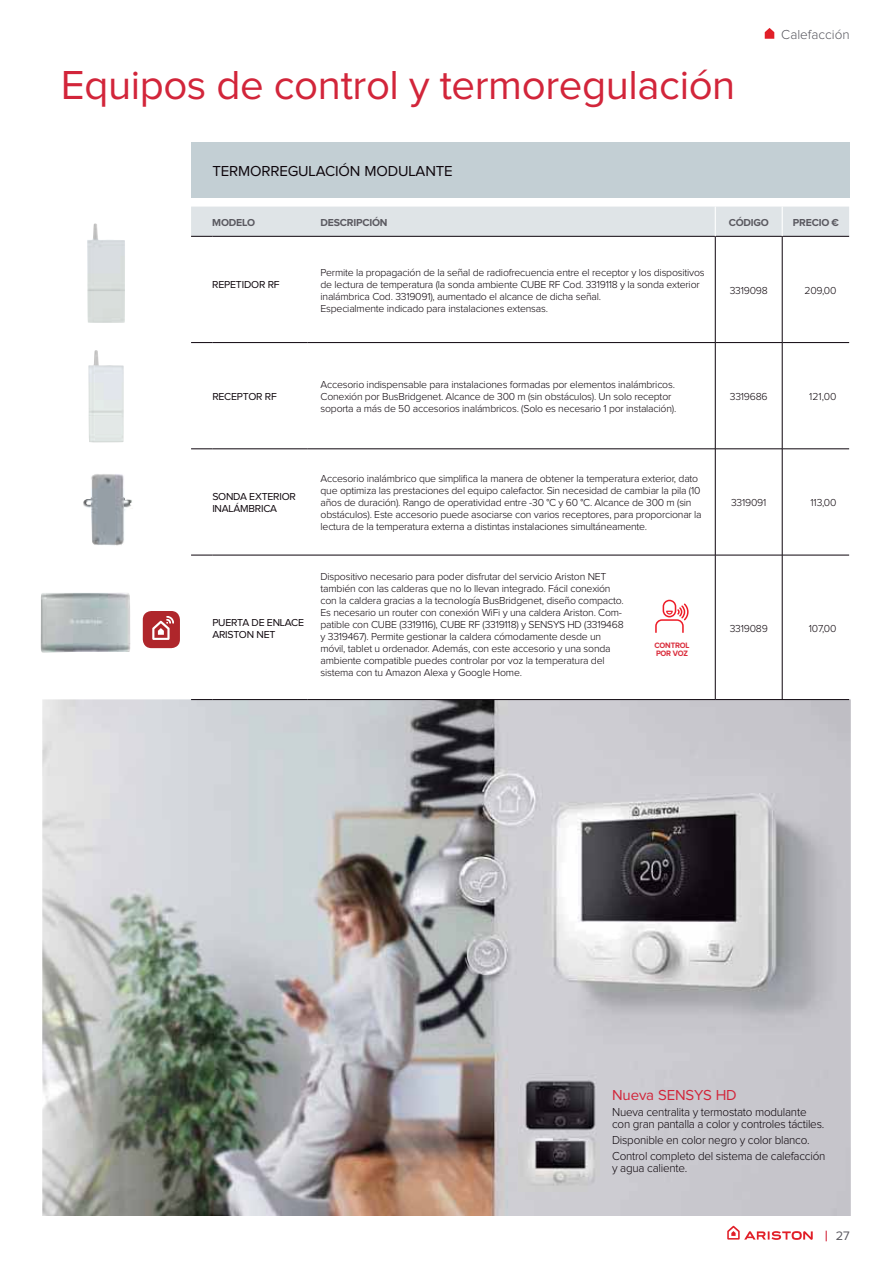
<style>
.page{position:relative;width:893px;height:1263px;background:#fff}
.page>*{position:absolute;margin:0;border:0;box-sizing:border-box;transform-origin:0 0}
.t1{font:42px "Proxima Nova";letter-spacing:-.01em;color:#d2253a}
.t2{font:15px "Proxima Nova";letter-spacing:-.01em;color:#0d050b}
.t3{font:15px "Proxima Nova";letter-spacing:-.01em;color:#d2253a}
.t4{font:300 13.5px "Proxima Nova";color:#58585f}
.t5{font:12.75px "Proxima Nova";color:#5b5a61}
.t6{font:300 12px/12px "Proxima Nova";letter-spacing:-.02em;color:#0d050b}
.t7{font:300 10.5px/12px "Proxima Nova";letter-spacing:-.02em;color:#0d050b}
.t8{font:10.5px/12px "Proxima Nova";letter-spacing:-.02em;color:#0d050b}
.t9{font:700 10.5px "Proxima Nova";letter-spacing:-.02em;color:#5b5a61}
.t10{font:700 8.1px/8.7px "Proxima Nova";letter-spacing:-.025em;color:#da2d3c;scale:.95 1}
.s1{font-weight:600;font-size:15px;color:#d2253a}
</style>
<div class="page">
<img style="left:42px;top:699px;width:809px;height:517px">
<div style="left:191px;top:143px;width:658px;height:55px;background:#c3cfd4"></div>
<svg style="left:191px;top:342px;width:21px;height:1px"></svg>
<hr style="left:308px;top:342px;width:407px;height:1px;background:#0d050d">
<hr style="left:715px;top:342px;width:67px;height:1px;background:#0d050d">
<hr style="left:782px;top:342px;width:67px;height:1px;background:#0d050d">
<svg style="left:191px;top:449px;width:21px;height:1px"></svg>
<hr style="left:308px;top:449px;width:407px;height:1px;background:#0d050d">
<hr style="left:715px;top:449px;width:67px;height:1px;background:#0d050d">
<hr style="left:782px;top:449px;width:67px;height:1px;background:#0d050d">
<svg style="left:191px;top:699px;width:21px;height:1px"></svg>
<hr style="left:308px;top:699px;width:407px;height:1px;background:#0d050d">
<hr style="left:715px;top:699px;width:134px;height:1px;background:#0d050d">
<hr style="left:715px;top:343px;width:1px;height:106px;background:#0d050d">
<hr style="left:782px;top:343px;width:1px;height:106px;background:#0d050d">
<hr style="left:715px;top:555px;width:1px;height:144px;background:#0d050d">
<hr style="left:782px;top:555px;width:1px;height:144px;background:#0d050d">
<hr style="left:715px;top:237px;width:1px;height:106px;background:#0d050d">
<hr style="left:782px;top:237px;width:1px;height:106px;background:#0d050d">
<hr style="left:715px;top:449px;width:1px;height:106px;background:#0d050d">
<hr style="left:782px;top:449px;width:1px;height:106px;background:#0d050d">
<hr style="left:212px;top:342px;width:96px;height:1px;background:#0d050d">
<hr style="left:212px;top:449px;width:96px;height:1px;background:#0d050d">
<hr style="left:212px;top:699px;width:96px;height:1px;background:#0d050d">
<svg style="left:191px;top:555px;width:21px;height:1px"></svg>
<hr style="left:212px;top:555px;width:503px;height:1px;background:#0d050d">
<hr style="left:715px;top:555px;width:134px;height:1px;background:#0d050d">
<svg style="left:191px;top:207px;width:658px;height:30px;background:#d8dcdf"></svg>
<img style="left:87px;top:223px;width:38px;height:100px">
<img style="left:41px;top:593px;width:89px;height:59px">
<img style="left:83px;top:474px;width:49px;height:72px">
<div style="left:143px;top:611px;width:37px;height:37px;background:#af262b;border-radius:9px"></div>
<svg style="left:152px;top:616px;width:22px;height:24px"></svg>
<svg style="left:765px;top:28px;width:9px;height:11px"></svg>
<img style="left:518px;top:1074px;width:82px;height:117px">
<svg style="left:655px;top:600px;width:33px;height:33px"></svg>
<svg style="left:727px;top:1226px;width:86px;height:14px"></svg>
<img style="left:88px;top:350px;width:36px;height:93px">
<h1 class="t1" style="left:61px;top:72px;width:676px">Equipos de control y termoregulación</h1>
<h2 class="t2" style="left:212px;top:167px;width:242px">TERMORREGULACIÓN MODULANTE</h2>
<p class="t4" style="left:781px;top:30px;width:70px">Calefacción</p>
<p class="t9" style="left:212px;top:219px;width:44px">MODELO</p>
<p class="t9" style="left:320px;top:219px;width:69px">DESCRIPCIÓN</p>
<p class="t9" style="left:729px;top:219px;width:42px">CÓDIGO</p>
<p class="t9" style="left:793px;top:219px;width:48px">PRECIO €</p>
<p class="t8" style="left:212px;top:279px;width:69px">REPETIDOR RF</p>
<p class="t7" style="left:320px;top:267px;width:386px">Permite la propagación de la señal de radiofrecuencia entre el receptor y los dispositivos de lectura de temperatura (la sonda ambiente CUBE RF Cod. 3319118 y la sonda exterior inalámbrica Cod. 3319091), aumentado el alcance de dicha señal.<br>Especialmente indicado para instalaciones extensas.</p>
<p class="t7" style="left:730px;top:285px;width:40px">3319098</p>
<p class="t7" style="left:804px;top:285px;width:33px">209,00</p>
<p class="t8" style="left:212px;top:391px;width:66px">RECEPTOR RF</p>
<p class="t7" style="left:320px;top:379px;width:357px">Accesorio indispensable para instalaciones formadas por elementos inalámbricos.<br>Conexión por BusBridgenet. Alcance de 300 m (sin obstáculos). Un solo receptor soporta a más de 50 accesorios inalámbricos. (Solo es necesario 1 por instalación).</p>
<p class="t8" style="left:212px;top:492px;width:85px">SONDA EXTERIOR<br>INALÁMBRICA</p>
<p class="t8" style="left:212px;top:617px;width:93px">PUERTA DE ENLACE<br>ARISTON NET</p>
<p class="t7" style="left:320px;top:474px;width:383px">Accesorio inalámbrico que simplifica la manera de obtener la temperatura exterior, dato que optimiza las prestaciones del equipo calefactor. Sin necesidad de cambiar la pila (10 años de duración). Rango de operatividad entre -30 °C y 60 °C. Alcance de 300 m (sin obstáculos). Este accesorio puede asociarse con varios receptores, para proporcionar la lectura de la temperatura externa a distintas instalaciones simultáneamente.</p>
<p class="t7" style="left:320px;top:572px;width:305px">Dispositivo necesario para poder disfrutar del servicio Ariston NET también con las calderas que no lo llevan integrado. Fácil conexión con la caldera gracias a la tecnología BusBridgenet, diseño compacto.<br>Es necesario un router con conexión WiFi y una caldera Ariston. Com&shy;patible con CUBE (3319116), CUBE RF (3319118) y SENSYS HD (3319468 y 3319467). Permite gestionar la caldera cómodamente desde un móvil, tablet u ordenador. Además, con este accesorio y una sonda ambiente compatible puedes controlar por voz la temperatura del sistema con tu Amazon Alexa y Google Home.</p>
<p class="t10" style="left:654px;top:642px;width:38px">CONTROL<br>POR VOZ</p>
<p class="t7" style="left:730px;top:391px;width:39px">3319686</p>
<p class="t7" style="left:809px;top:391px;width:29px">121,00</p>
<p class="t7" style="left:731px;top:498px;width:37px">3319091</p>
<p class="t7" style="left:810px;top:498px;width:27px">113,00</p>
<p class="t7" style="left:730px;top:623px;width:40px">3319089</p>
<p class="t7" style="left:809px;top:623px;width:29px">107,00</p>
<h2 class="t3" style="left:612px;top:1090px;width:126px">Nueva SENSYS HD</h2>
<p class="t6" style="left:612px;top:1107px;width:214px">Nueva centralita y termostato modulante con gran pantalla a color y controles táctiles.</p>
<p class="t6" style="left:612px;top:1133px;width:215px;line-height:16.2px">Disponible en color negro y color blanco.<br>Control completo del sistema de calefacción</p>
<p class="t6" style="left:612px;top:1164px;width:77px">y agua caliente.</p>
<p class="t5" style="left:825px;top:1232px;width:27px"><span class="s1">|</span> 27</p>
</div>
